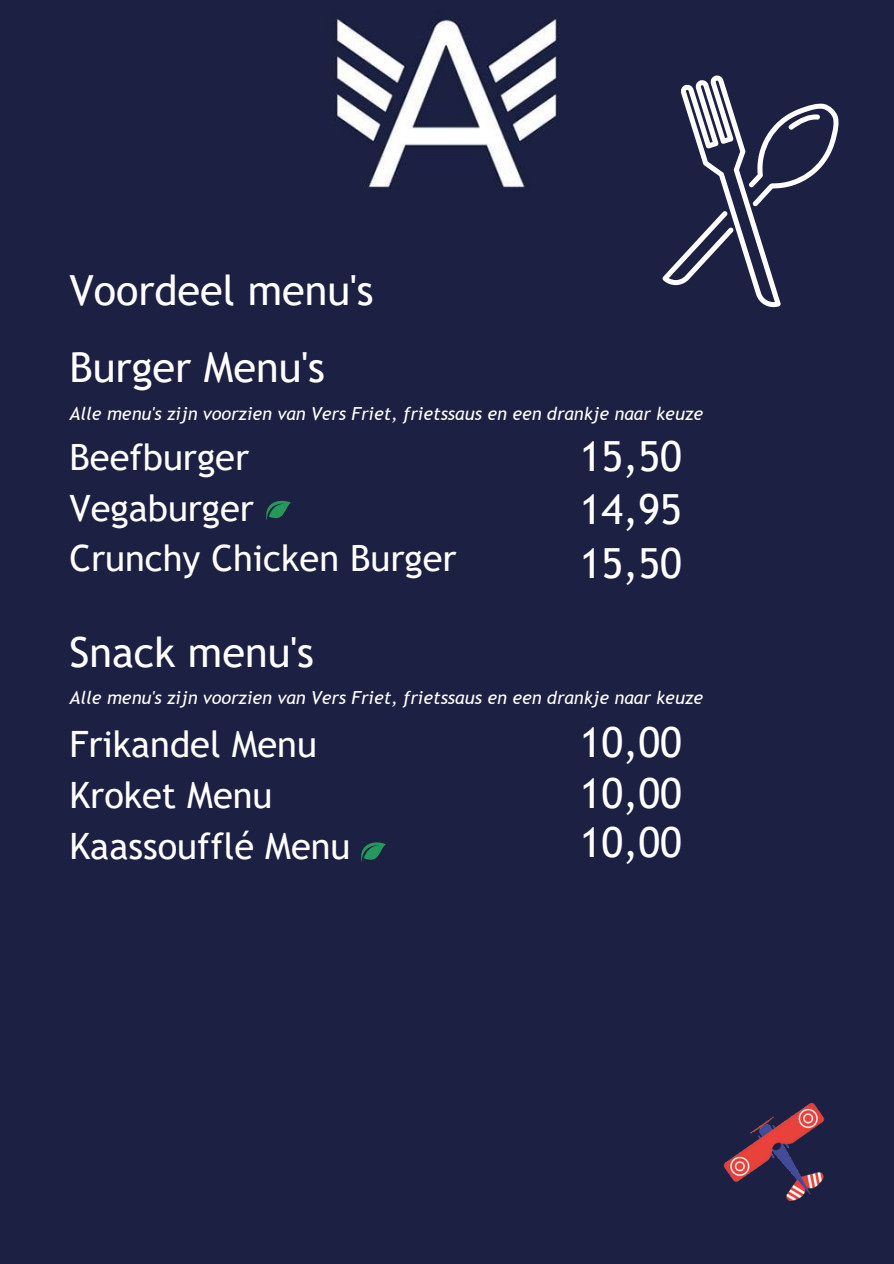
<style>
.page{position:relative;width:894px;height:1264px;background:#fff}
.page>*{position:absolute;margin:0;border:0;box-sizing:border-box;transform-origin:0 0}
.t1{font:41.55px "Trebuchet MS";color:#fff}
.t2{font:36.3px/50.7px "Trebuchet MS";color:#fff}
.t3{font:italic 18px "Trebuchet MS";color:#fff}
</style>
<div class="page">
<div style="left:0;top:0;width:893px;height:1263px;background:#1c2042"></div>
<img style="left:334px;top:19px;width:225px;height:169px">
<svg style="left:662px;top:75px;width:177px;height:233px"></svg>
<img style="left:723px;top:1103px;width:102px;height:98px">
<svg style="left:266px;top:500px;width:25px;height:20px"></svg>
<svg style="left:361px;top:842px;width:24px;height:20px"></svg>
<p class="t1" style="left:69px;top:266px;width:305px">Voordeel menu's</p>
<h1 class="t1" style="left:69px;top:343px;width:257px">Burger Menu's</h1>
<p class="t3" style="left:69px;top:403px;width:635px">Alle menu's zijn voorzien van Vers Friet, frietssaus en een drankje naar keuze</p>
<p class="t2" style="left:69px;top:431px;width:388px">Beefburger<br>Vegaburger<br>Crunchy Chicken Burger</p>
<h1 class="t1" style="left:579px;top:432px;width:104px">15,50</h1>
<p class="t1" style="left:579px;top:485px;width:104px">14,95</p>
<h2 class="t1" style="left:579px;top:539px;width:104px">15,50</h2>
<h1 class="t1" style="left:69px;top:627px;width:246px">Snack menu's</h1>
<p class="t3" style="left:69px;top:686px;width:635px">Alle menu's zijn voorzien van Vers Friet, frietssaus en een drankje naar keuze</p>
<h1 class="t2" style="left:69px;top:718px;width:282px">Frikandel Menu<br>Kroket Menu<br>Kaassoufflé Menu</h1>
<h1 class="t1" style="left:579px;top:718px;width:104px">10,00</h1>
<p class="t1" style="left:579px;top:769px;width:104px">10,00</p>
<h2 class="t1" style="left:579px;top:818px;width:104px">10,00</h2>
</div>
